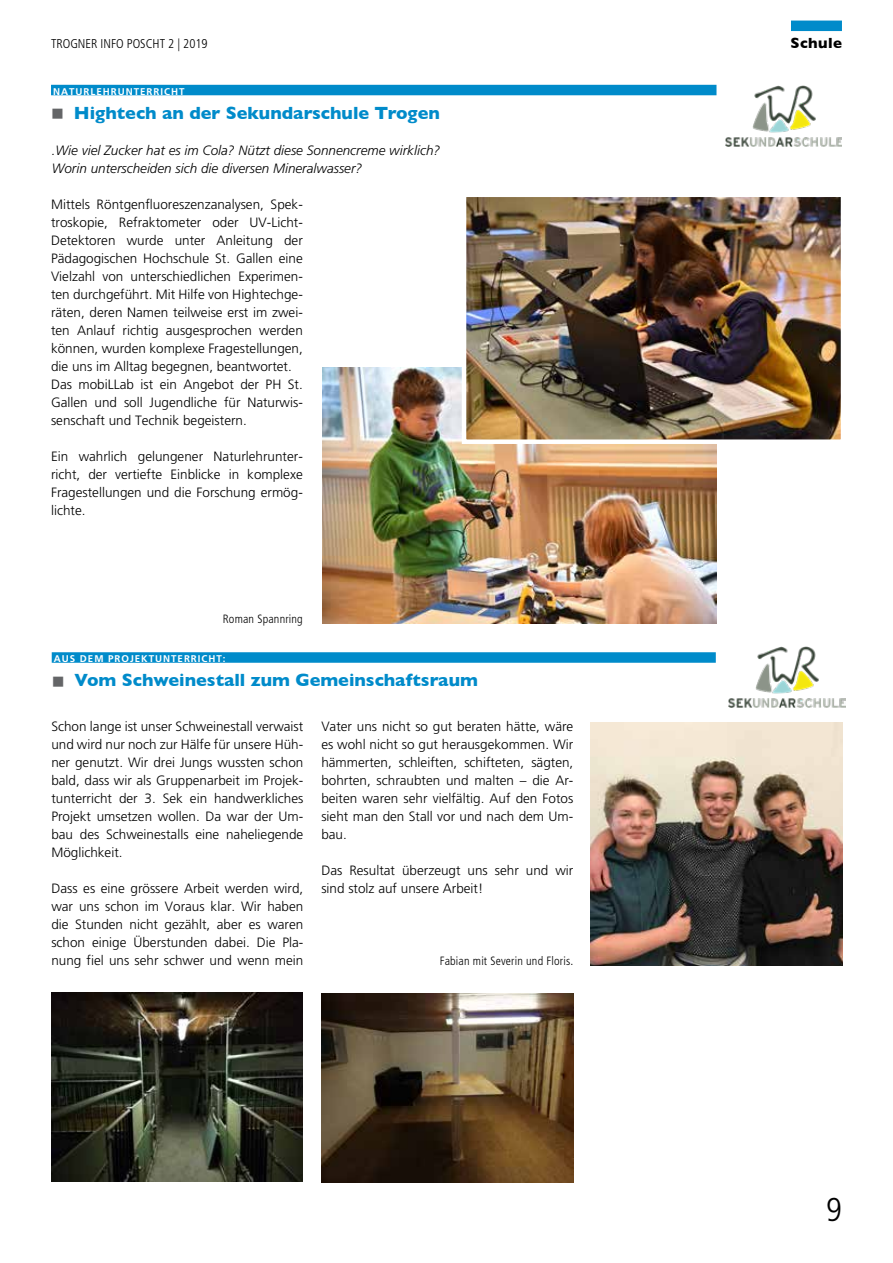
<style>
.page{position:relative;width:893px;height:1263px;background:#fff}
.page>*{position:absolute;margin:0;border:0;box-sizing:border-box;transform-origin:0 0}
.t1{font:300 condensed 33px "Frutiger";color:#000}
.t2{font:700 18px "Gill Sans";color:#008bca}
.t3{font:700 15px "Gill Sans";letter-spacing:.025em;color:#000}
.t4{font:300 13.5px/18px "Frutiger";color:#000;text-align:justify}
.t5{font:italic 300 13.5px/18px "Frutiger";color:#000}
.t6{font:300 condensed 12.75px "Frutiger";color:#000}
.t7{font:300 condensed 12px "Frutiger";letter-spacing:.015em;color:#000}
.t8{font:700 9.75px "Frutiger";letter-spacing:.1em;color:#fff}
</style>
<div class="page">
<img style="left:725px;top:85px;width:117px;height:61px">
<div style="left:51px;top:85px;width:665px;height:10px;background:#008bca"></div>
<img style="left:323px;top:368px;width:393px;height:255px">
<div style="left:52px;top:652px;width:664px;height:11px;background:#008bca"></div>
<img style="left:51px;top:992px;width:252px;height:189px">
<img style="left:322px;top:993px;width:251px;height:189px">
<img style="left:591px;top:722px;width:251px;height:243px">
<div style="left:791px;top:21px;width:51px;height:10px;background:#008bca"></div>
<img style="left:467px;top:198px;width:373px;height:241px">
<div style="left:462px;top:193px;width:383px;height:251px;border:4px solid #fff"></div>
<img style="left:729px;top:646px;width:116px;height:62px">
<p class="t6" style="left:51px;top:36px;width:158px">TROGNER INFO POSCHT 2 | 2019</p>
<p class="t8" style="left:53px;top:86px;width:133px">NATURLEHRUNTERRICHT</p>
<h2 class="t2" style="left:74px;top:98px;width:367px">Hightech an der Sekundarschule Trogen</h2>
<p class="t5" style="left:52px;top:142px;width:390px">.Wie viel Zucker hat es im Cola? Nützt diese Sonnencreme wirklich?<br>Worin unterscheiden sich die diversen Mineralwasser?</p>
<p class="t4" style="left:51px;top:196px;width:253px;text-align:left">Mittels Röntgenfluoreszenzanalysen, Spek&shy;troskopie, Refraktometer oder UV-Licht-Detektoren wurde unter Anleitung der Pädagogischen Hochschule St. Gallen eine Vielzahl von unterschiedlichen Experimen&shy;ten durchgeführt. Mit Hilfe von Hightechge&shy;räten, deren Namen teilweise erst im zwei&shy;ten Anlauf richtig ausgesprochen werden können, wurden komplexe Fragestellungen, die uns im Alltag begegnen, beantwortet.<br>Das mobiLLab ist ein Angebot der PH St.<br>Gallen und soll Jugendliche für Naturwis&shy;senschaft und Technik begeistern.</p>
<p class="t4" style="left:51px;top:448px;width:253px">Ein wahrlich gelungener Naturlehrunter&shy;richt, der vertiefte Einblicke in komplexe Fragestellungen und die Forschung ermög&shy;lichte.</p>
<p class="t7" style="left:223px;top:612px;width:82px">Roman Spannring</p>
<p class="t8" style="left:54px;top:653px;width:173px">AUS DEM PROJEKTUNTERRICHT:</p>
<h2 class="t2" style="left:75px;top:666px;width:405px">Vom Schweinestall zum Gemeinschaftsraum</h2>
<p class="t4" style="left:51px;top:718px;width:253px">Schon lange ist unser Schweinestall verwaist und wird nur noch zur Hälfe für unsere Hüh&shy;ner genutzt. Wir drei Jungs wussten schon bald, dass wir als Gruppenarbeit im Projek&shy;tunterricht der 3. Sek ein handwerkliches Projekt umsetzen wollen. Da war der Um&shy;bau des Schweinestalls eine naheliegende Möglichkeit.</p>
<p class="t4" style="left:51px;top:880px;width:253px">Dass es eine grössere Arbeit werden wird, war uns schon im Voraus klar. Wir haben die Stunden nicht gezählt, aber es waren schon einige Überstunden dabei. Die Pla&shy;nung fiel uns sehr schwer und wenn mein</p>
<p class="t4" style="left:321px;top:718px;width:253px">Vater uns nicht so gut beraten hätte, wäre es wohl nicht so gut herausgekommen. Wir hämmerten, schleiften, schifteten, sägten, bohrten, schraubten und malten – die Ar&shy;beiten waren sehr vielfältig. Auf den Fotos sieht man den Stall vor und nach dem Um&shy;bau.</p>
<p class="t4" style="left:321px;top:862px;width:253px">Das Resultat überzeugt uns sehr und wir sind stolz auf unsere Arbeit!</p>
<p class="t7" style="left:440px;top:954px;width:135px">Fabian mit Severin und Floris.</p>
<p class="t3" style="left:791px;top:31px;width:53px">Schule</p>
<h1 class="t1" style="left:826px;top:1191px;width:17px">9</h1>
</div>
